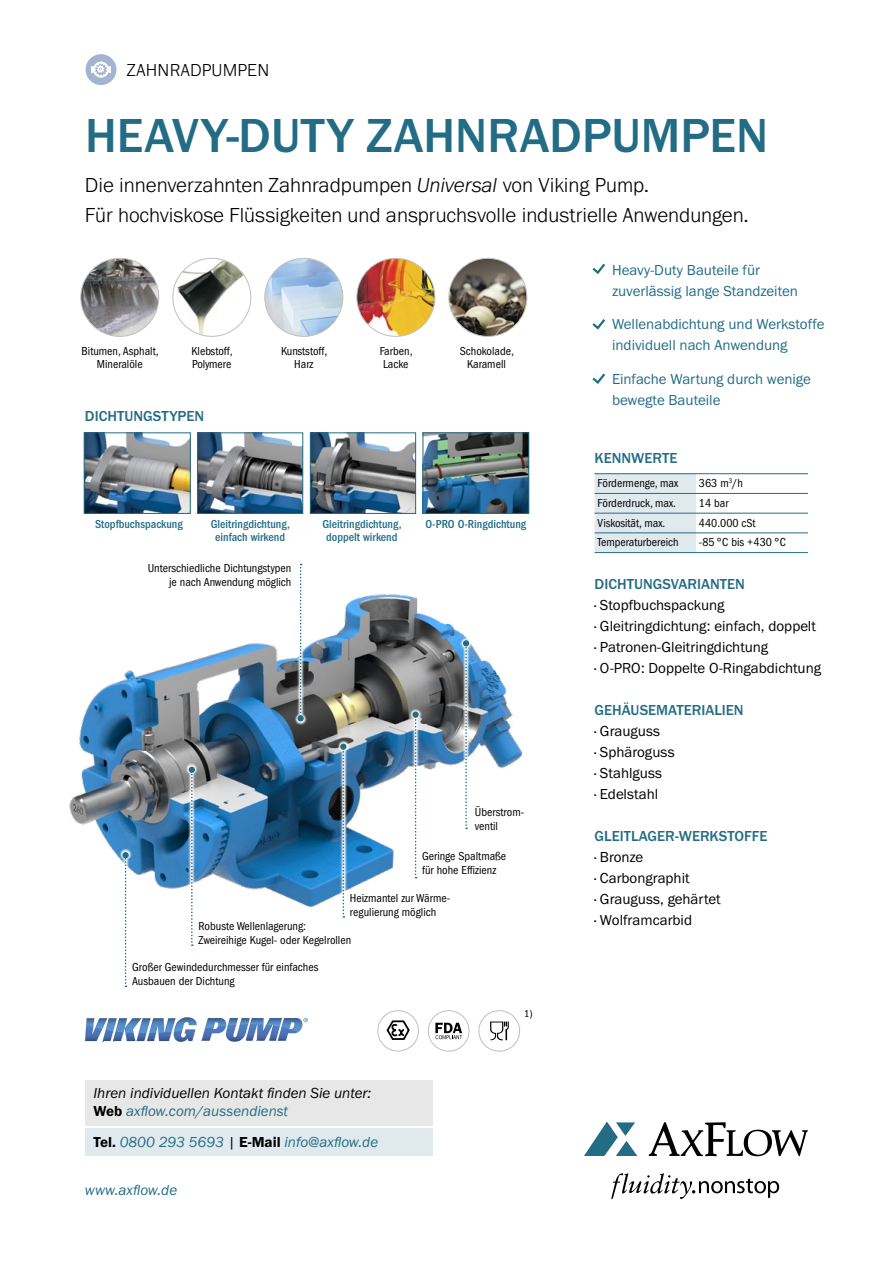
<style>
.page{position:relative;width:893px;height:1263px;background:#fff}
.page>*{position:absolute;margin:0;border:0;box-sizing:border-box;transform-origin:0 0}
.t1{font:500 49.5px "Franklin Gothic URW";color:#236c85}
.t2{font:300 21px/30px "Franklin Gothic URW";color:#000}
.t3{font:300 18px "Franklin Gothic URW";letter-spacing:.01em;color:#000}
.t4{font:15px/21px "Franklin Gothic URW Boo";color:#000}
.t5{font:15px/21px "Franklin Gothic URW Boo";color:#236c85}
.t6{font:500 15px "Franklin Gothic URW";color:#236c85}
.t7{font:15px/18px "Franklin Gothic URW Boo Ita";color:#000}
.t8{font:15px "Franklin Gothic URW Boo Ita";color:#236c85}
.t9{font:condensed 12px/14.1px "Franklin Gothic LT Pro";color:#000}
.t10{font:500 condensed 12px/13.5px "Franklin Gothic LT Pro";color:#236c85;text-align:center}
.t11{font:condensed 10.5px "Franklin Gothic LT Pro";color:#000}
.s1{font-style:italic}
.s2{font-family:"Franklin Gothic URW Dem"}
.s3{color:#236c85}
.s4{font-family:"Franklin Gothic URW Dem";color:#000}
.s5{color:#000}
</style>
<div class="page">
<div style="left:86px;top:54px;width:30px;height:31px;background:#a3b4d0;border-radius:15px"></div>
<svg style="left:91px;top:62px;width:20px;height:16px"></svg>
<img style="left:69px;top:501px;width:461px;height:407px">
<svg style="left:584px;top:1121px;width:53px;height:35px"></svg>
<svg style="left:649px;top:1122px;width:159px;height:34px"></svg>
<svg style="left:611px;top:1173px;width:168px;height:26px"></svg>
<div style="left:595px;top:474px;width:101px;height:78px;background:#e0e9ee"></div>
<hr style="left:595px;top:473px;width:101px;height:1px;background:#236c85">
<hr style="left:696px;top:473px;width:112px;height:1px;background:#236c85">
<hr style="left:595px;top:493px;width:101px;height:1px;background:#236c85">
<hr style="left:696px;top:493px;width:112px;height:1px;background:#236c85">
<hr style="left:595px;top:513px;width:101px;height:1px;background:#236c85">
<hr style="left:696px;top:513px;width:112px;height:1px;background:#236c85">
<hr style="left:595px;top:532px;width:101px;height:1px;background:#236c85">
<hr style="left:696px;top:532px;width:112px;height:1px;background:#236c85">
<hr style="left:595px;top:552px;width:101px;height:1px;background:#236c85">
<hr style="left:696px;top:552px;width:112px;height:1px;background:#236c85">
<svg style="left:294px;top:561px;width:13px;height:164px"></svg>
<svg style="left:300px;top:564px;width:2px;height:151px"></svg>
<div style="left:297px;top:715px;width:7px;height:6px;background:#236c85;border-radius:50%"></div>
<svg style="left:459px;top:637px;width:14px;height:195px"></svg>
<svg style="left:463px;top:640px;width:6px;height:189px"></svg>
<svg style="left:409px;top:708px;width:13px;height:173px"></svg>
<svg style="left:415px;top:718px;width:2px;height:160px"></svg>
<svg style="left:412px;top:711px;width:7px;height:7px"></svg>
<svg style="left:185px;top:763px;width:13px;height:145px"></svg>
<svg style="left:189px;top:767px;width:6px;height:179px"></svg>
<div style="left:119px;top:849px;width:13px;height:141px;background:#fff"></div>
<svg style="left:125px;top:858px;width:2px;height:129px"></svg>
<div style="left:122px;top:852px;width:7px;height:6px;background:#236c85;border-radius:50%"></div>
<img style="left:81px;top:258px;width:78px;height:78px;border-radius:39px">
<div style="left:80px;top:258px;width:79px;height:79px;border:1px solid #c0c0c0;border-radius:50%"></div>
<img style="left:266px;top:258px;width:77px;height:78px">
<div style="left:264px;top:258px;width:79px;height:79px;border:1px solid #c0c0c0;border-radius:50%"></div>
<img style="left:173px;top:258px;width:78px;height:78px">
<div style="left:172px;top:258px;width:79px;height:79px;border:1px solid #c0c0c0;border-radius:50%"></div>
<img style="left:357px;top:258px;width:78px;height:78px;border-radius:39px">
<div style="left:356px;top:258px;width:79px;height:79px;border:1px solid #c0c0c0;border-radius:50%"></div>
<img style="left:449px;top:258px;width:78px;height:78px;border-radius:39px">
<div style="left:448px;top:258px;width:79px;height:79px;border:1px solid #c0c0c0;border-radius:50%"></div>
<img style="left:86px;top:435px;width:103px;height:77px">
<div style="left:84px;top:433px;width:107px;height:81px;border:1px solid #236c85"></div>
<img style="left:199px;top:435px;width:102px;height:77px">
<div style="left:197px;top:433px;width:106px;height:81px;border:1px solid #236c85"></div>
<img style="left:312px;top:435px;width:102px;height:77px">
<div style="left:310px;top:433px;width:106px;height:81px;border:1px solid #236c85"></div>
<img style="left:425px;top:435px;width:102px;height:77px">
<div style="left:423px;top:433px;width:106px;height:81px;border:1px solid #236c85"></div>
<div style="left:85px;top:1129px;width:348px;height:27px;background:#e0e9ee"></div>
<div style="left:85px;top:1080px;width:348px;height:45px;background:#e7e7e7"></div>
<svg style="left:592px;top:263px;width:13px;height:11px"></svg>
<svg style="left:592px;top:319px;width:14px;height:11px"></svg>
<svg style="left:592px;top:373px;width:13px;height:11px"></svg>
<div style="left:377px;top:1010px;width:42px;height:41px;border:1px solid #c0c0c0;border-radius:50%"></div>
<svg style="left:386px;top:1020px;width:24px;height:20px"></svg>
<div style="left:428px;top:1010px;width:41px;height:41px;border:1px solid #c0c0c0;border-radius:50%"></div>
<svg style="left:435px;top:1023px;width:27px;height:16px"></svg>
<div style="left:478px;top:1010px;width:42px;height:41px;border:1px solid #c0c0c0;border-radius:50%"></div>
<svg style="left:490px;top:1021px;width:19px;height:19px"></svg>
<svg style="left:336px;top:740px;width:14px;height:178px;background:#7096b4"></svg>
<svg style="left:343px;top:750px;width:1px;height:168px"></svg>
<div style="left:340px;top:743px;width:6px;height:7px;background:#236c85;border-radius:50%"></div>
<svg style="left:85px;top:1017px;width:223px;height:26px"></svg>
<h3 class="t3" style="left:127px;top:59px;width:144px">ZAHNRADPUMPEN</h3>
<h1 class="t1" style="left:85px;top:105px;width:685px">HEAVY-DUTY ZAHNRADPUMPEN</h1>
<h2 class="t2" style="left:85px;top:170px;width:665px">Die innenverzahnten Zahnradpumpen <span class="s1">Universal</span> von Viking Pump.<br>Für hochviskose Flüssigkeiten und anspruchsvolle industrielle Anwendungen.</h2>
<p class="t9" style="left:82px;top:344px;width:79px;line-height:13.5px;text-align:center">Bitumen, Asphalt,<br>Mineralöle</p>
<p class="t9" style="left:281px;top:344px;width:48px;line-height:13.5px;text-align:center">Kunststoff,<br>Harz</p>
<p class="t9" style="left:192px;top:344px;width:42px;line-height:13.5px">Klebstoff,<br>Polymere</p>
<p class="t9" style="left:460px;top:344px;width:56px;line-height:13.5px;text-align:center">Schokolade,<br>Karamell</p>
<p class="t9" style="left:380px;top:344px;width:34px;line-height:13.5px">Farben,<br>Lacke</p>
<p class="t6" style="left:85px;top:407px;width:121px">DICHTUNGSTYPEN</p>
<p class="t10" style="left:95px;top:517px;width:89px">Stopfbuchspackung</p>
<p class="t10" style="left:211px;top:517px;width:81px">Gleitringdichtung, einfach wirkend</p>
<p class="t10" style="left:323px;top:517px;width:81px;text-align:left">Gleitringdichtung, doppelt wirkend</p>
<p class="t10" style="left:426px;top:517px;width:102px">O-PRO O-Ringdichtung</p>
<p class="t9" style="left:148px;top:561px;width:145px;text-align:right">Unterschiedliche Dichtungstypen je nach Anwendung möglich</p>
<p class="t9" style="left:475px;top:805px;width:50px">Überstrom&shy;ventil</p>
<p class="t9" style="left:422px;top:849px;width:86px">Geringe Spaltmaße für hohe Effizienz</p>
<p class="t9" style="left:350px;top:891px;width:101px">Heizmantel zur Wärme&shy;regulierung möglich</p>
<p class="t9" style="left:198px;top:919px;width:154px">Robuste Wellenlagerung:<br>Zweireihige Kugel- oder Kegelrollen</p>
<p class="t9" style="left:132px;top:960px;width:188px">Großer Gewindedurchmesser für einfaches<br>Ausbauen der Dichtung</p>
<p class="t7" style="left:93px;top:1084px;width:279px">Ihren individuellen Kontakt finden Sie unter:<br><span class="s2">Web</span> <span class="s3">axflow.com/aussendienst</span></p>
<p class="t8" style="left:93px;top:1133px;width:286px"><span class="s4">Tel.</span> 0800 293 5693 <span class="s5">|</span> <span class="s4">E-Mail</span> info@axflow.de</p>
<p class="t8" style="left:85px;top:1180px;width:94px">www.axflow.de</p>
<p class="t11" style="left:524px;top:1008px;width:10px">1)</p>
<p class="t5" style="left:612px;top:259px;width:187px">Heavy-Duty Bauteile für zuverlässig lange Standzeiten</p>
<p class="t5" style="left:612px;top:314px;width:214px">Wellenabdichtung und Werkstoffe individuell nach Anwendung</p>
<p class="t5" style="left:612px;top:368px;width:200px">Einfache Wartung durch wenige bewegte Bauteile</p>
<p class="t6" style="left:595px;top:449px;width:84px">KENNWERTE</p>
<p class="t9" style="left:598px;top:476px;width:82px">Fördermenge, max</p>
<p class="t9" style="left:699px;top:476px;width:46px">363 m<sup>3</sup>/h</p>
<p class="t9" style="left:598px;top:496px;width:80px">Förderdruck, max.</p>
<p class="t9" style="left:699px;top:496px;width:31px">14 bar</p>
<p class="t9" style="left:598px;top:516px;width:69px">Viskosität, max.</p>
<p class="t9" style="left:699px;top:516px;width:58px">440.000 cSt</p>
<p class="t9" style="left:598px;top:535px;width:83px">Temperaturbereich</p>
<p class="t9" style="left:699px;top:535px;width:89px">-85°C bis +430 °C</p>
<p class="t6" style="left:595px;top:575px;width:152px">DICHTUNGSVARIANTEN</p>
<p class="t4" style="left:595px;top:594px;width:228px">· Stopfbuchspackung<br>· Gleitringdichtung: einfach, doppelt · Patronen-Gleitringdichtung<br>· O-PRO: Doppelte O-Ringabdichtung</p>
<p class="t6" style="left:595px;top:701px;width:151px">GEHÄUSEMATERIALIEN</p>
<p class="t4" style="left:595px;top:720px;width:82px">· Grauguss<br>· Sphäroguss · Stahlguss<br>· Edelstahl</p>
<p class="t6" style="left:595px;top:827px;width:174px">GLEITLAGER-WERKSTOFFE</p>
<p class="t4" style="left:595px;top:846px;width:128px">· Bronze<br>· Carbongraphit<br>· Grauguss, gehärtet · Wolframcarbid</p>
</div>
